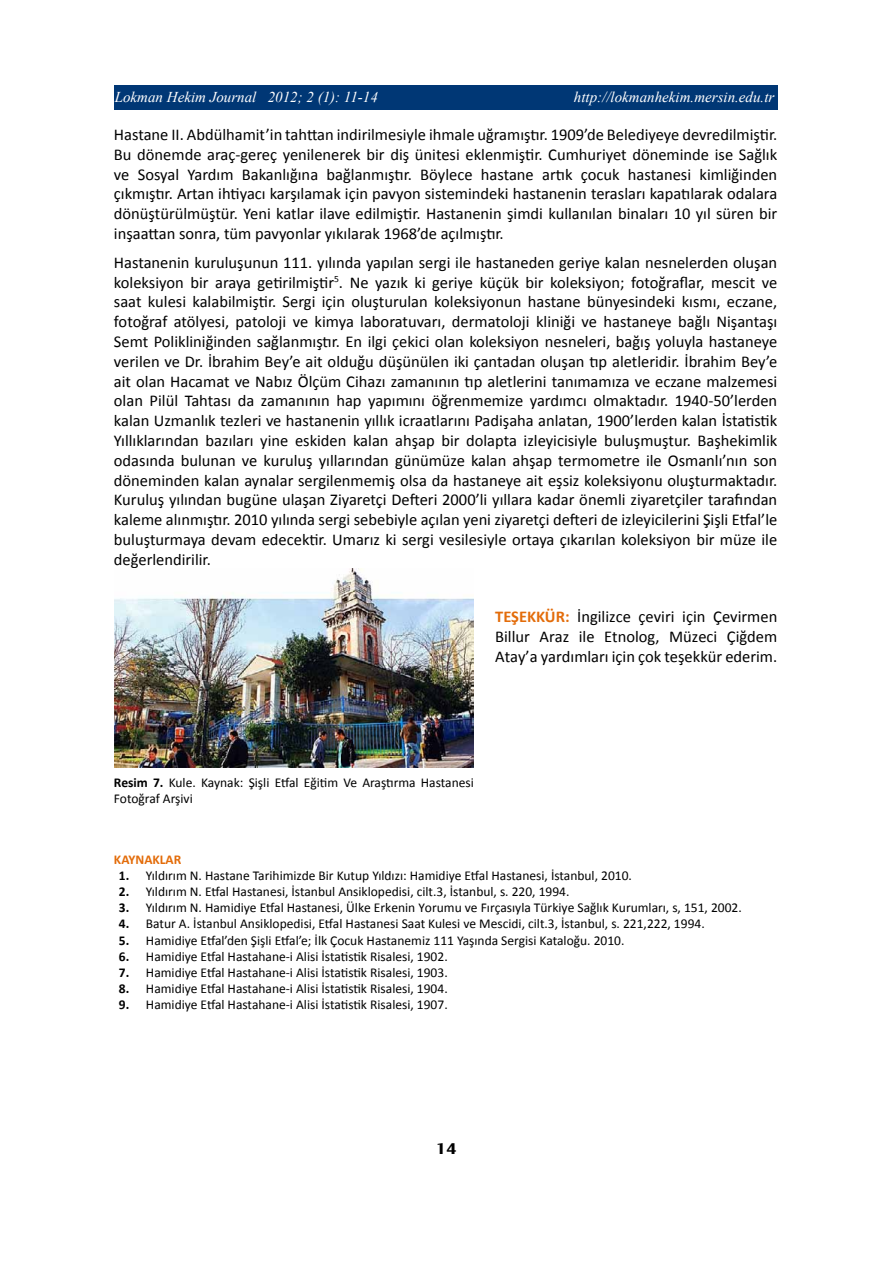
<style>
.page{position:relative;width:893px;height:1263px;background:#fff}
.page>*{position:absolute;margin:0;border:0;box-sizing:border-box;transform-origin:0 0}
.t1{font:16.5px/19.8px "Calibri";color:#000;text-align:justify}
.t2{font:700 16.5px "Exotic 350 BT";color:#000}
.t3{font:italic 15px "Times New Roman";color:#fff}
.t4{font:13.5px/16.2px "Calibri";color:#000}
.t5{font:700 13.5px "Calibri";color:#e36c0a}
.s1{font-weight:700;color:#e36c0a}
.s2{font-weight:700}
</style>
<div class="page">
<div style="left:115px;top:85px;width:663px;height:24px;background:#003775"></div>
<img style="left:115px;top:568px;width:359px;height:200px">
<p class="t3" style="left:115px;top:86px;width:265px">Lokman Hekim Journal 2012; 2 (1): 11-14</p>
<p class="t3" style="left:574px;top:86px;width:202px">http://lokmanhekim.mersin.edu.tr</p>
<p class="t1" style="left:114px;top:125px;width:665px">Hastane II. Abdülhamit’in tahttan indirilmesiyle ihmale uğramıştır. 1909’de Belediyeye devredilmiştir.<br>Bu dönemde araç-gereç yenilenerek bir diş ünitesi eklenmiştir. Cumhuriyet döneminde ise Sağlık ve Sosyal Yardım Bakanlığına bağlanmıştır. Böylece hastane artık çocuk hastanesi kimliğinden çıkmıştır. Artan ihtiyacı karşılamak için pavyon sistemindeki hastanenin terasları kapatılarak odalara dönüştürülmüştür. Yeni katlar ilave edilmiştir. Hastanenin şimdi kullanılan binaları 10 yıl süren bir inşaattan sonra, tüm pavyonlar yıkılarak 1968’de açılmıştır.</p>
<p class="t1" style="left:114px;top:252px;width:665px">Hastanenin kuruluşunun 111. yılında yapılan sergi ile hastaneden geriye kalan nesnelerden oluşan koleksiyon bir araya getirilmiştir<sup>5</sup>. Ne yazık ki geriye küçük bir koleksiyon; fotoğraflar, mescit ve saat kulesi kalabilmiştir. Sergi için oluşturulan koleksiyonun hastane bünyesindeki kısmı, eczane, fotoğraf atölyesi, patoloji ve kimya laboratuvarı, dermatoloji kliniği ve hastaneye bağlı Nişantaşı Semt Polikliniğinden sağlanmıştır. En ilgi çekici olan koleksiyon nesneleri, bağış yoluyla hastaneye verilen ve Dr. İbrahim Bey’e ait olduğu düşünülen iki çantadan oluşan tıp aletleridir. İbrahim Bey’e ait olan Hacamat ve Nabız Ölçüm Cihazı zamanının tıp aletlerini tanımamıza ve eczane malzemesi olan Pilül Tahtası da zamanının hap yapımını öğrenmemize yardımcı olmaktadır. 1940-50’lerden kalan Uzmanlık tezleri ve hastanenin yıllık icraatlarını Padişaha anlatan, 1900’lerden kalan İstatistik Yıllıklarından bazıları yine eskiden kalan ahşap bir dolapta izleyicisiyle buluşmuştur. Başhekimlik odasında bulunan ve kuruluş yıllarından günümüze kalan ahşap termometre ile Osmanlı’nın son döneminden kalan aynalar sergilenmemiş olsa da hastaneye ait eşsiz koleksiyonu oluşturmaktadır.<br>Kuruluş yılından bugüne ulaşan Ziyaretçi Defteri 2000’li yıllara kadar önemli ziyaretçiler tarafından kaleme alınmıştır. 2010 yılında sergi sebebiyle açılan yeni ziyaretçi defteri de izleyicilerini Şişli Etfal’le buluşturmaya devam edecektir. Umarız ki sergi vesilesiyle ortaya çıkarılan koleksiyon bir müze ile değerlendirilir.</p>
<p class="t1" style="left:495px;top:607px;width:284px"><span class="s1">TEŞEKKÜR:</span> İngilizce çeviri için Çevirmen Billur Araz ile Etnolog, Müzeci Çiğdem Atay’a yardımları için çok teşekkür ederim.</p>
<p class="t4" style="left:114px;top:774px;width:361px"><span class="s2">Resim 7.</span> Kule. Kaynak: Şişli Etfal Eğitim Ve Araştırma Hastanesi<br>Fotoğraf Arşivi</p>
<p class="t5" style="left:114px;top:850px;width:69px">KAYNAKLAR</p>
<p class="t4" style="left:119px;top:867px;width:514px"><span class="s2">1.</span> Yıldırım N. Hastane Tarihimizde Bir Kutup Yıldızı: Hamidiye Etfal Hastanesi, İstanbul, 2010.</p>
<p class="t4" style="left:119px;top:883px;width:452px"><span class="s2">2.</span> Yıldırım N. Etfal Hastanesi, İstanbul Ansiklopedisi, cilt.3, İstanbul, s. 220, 1994.</p>
<p class="t4" style="left:119px;top:900px;width:624px"><span class="s2">3.</span> Yıldırım N. Hamidiye Etfal Hastanesi, Ülke Erkenin Yorumu ve Fırçasıyla Türkiye Sağlık Kurumları, s, 151, 2002.</p>
<p class="t4" style="left:119px;top:916px;width:587px"><span class="s2">4.</span> Batur A. İstanbul Ansiklopedisi, Etfal Hastanesi Saat Kulesi ve Mescidi, cilt.3, İstanbul, s. 221,222, 1994.</p>
<p class="t4" style="left:119px;top:932px;width:507px"><span class="s2">5.</span> Hamidiye Etfal’den Şişli Etfal’e; İlk Çocuk Hastanemiz 111 Yaşında Sergisi Kataloğu. 2010.</p>
<p class="t4" style="left:119px;top:948px;width:330px"><span class="s2">6.</span> Hamidiye Etfal Hastahane-i Alisi İstatistik Risalesi, 1902.</p>
<p class="t4" style="left:119px;top:964px;width:330px"><span class="s2">7.</span> Hamidiye Etfal Hastahane-i Alisi İstatistik Risalesi, 1903.</p>
<p class="t4" style="left:119px;top:981px;width:330px"><span class="s2">8.</span> Hamidiye Etfal Hastahane-i Alisi İstatistik Risalesi, 1904.</p>
<p class="t4" style="left:119px;top:997px;width:330px"><span class="s2">9.</span> Hamidiye Etfal Hastahane-i Alisi İstatistik Risalesi, 1907.</p>
<p class="t2" style="left:436px;top:1138px;width:22px">14</p>
</div>
